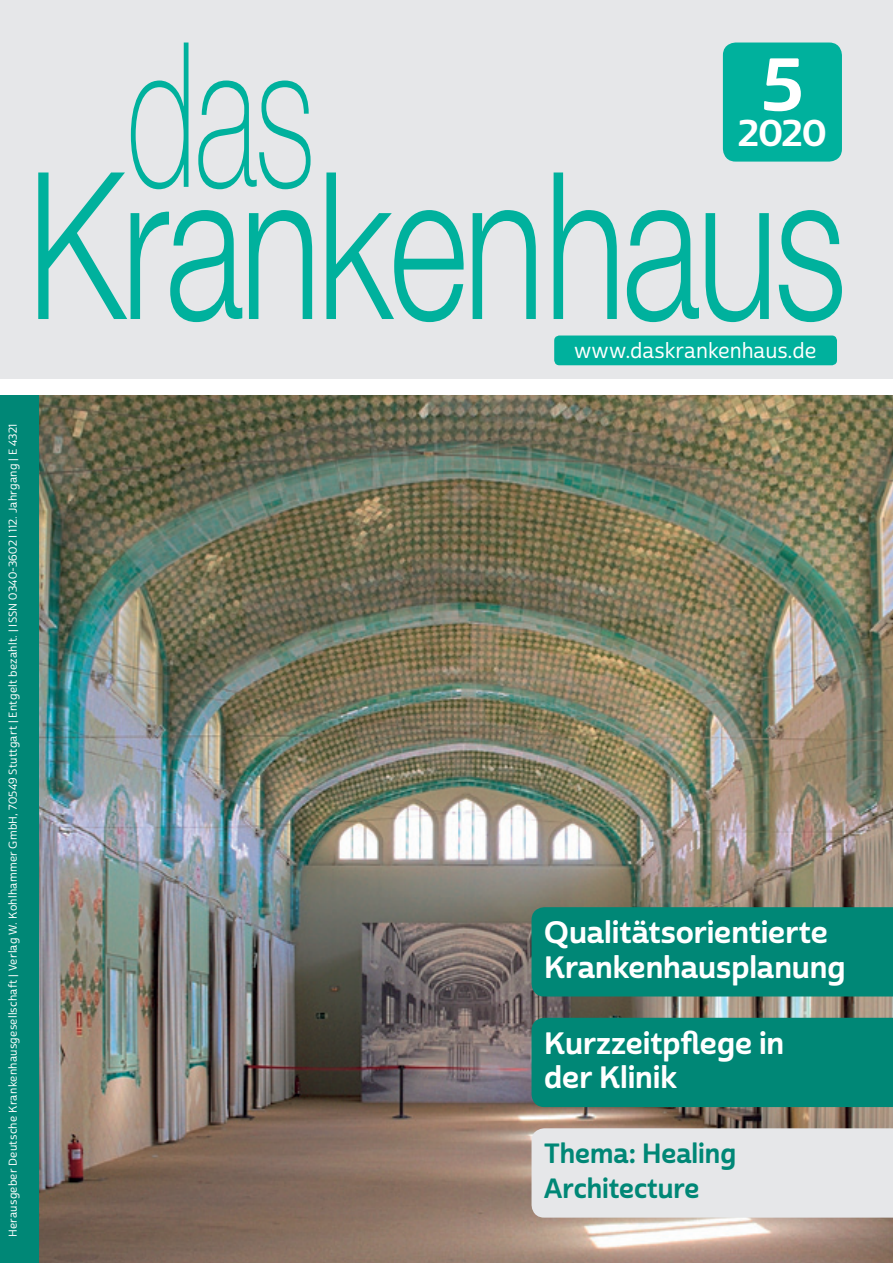
<style>
.page{position:relative;width:893px;height:1263px;background:#fff}
.page>*{position:absolute;margin:0;border:0;box-sizing:border-box;transform-origin:0 0}
.t1{font:72px "Cabrito Sans Nor Bol";color:#fff}
.t2{font:36px "Cabrito Sans Nor Bol";color:#fff}
.t3{font:30px/34.5px "Cabrito Sans Nor Bol";letter-spacing:-.005em;color:#fff}
.t4{font:27px/34.5px "Cabrito Sans Nor Bol";letter-spacing:-.005em;color:#008776}
.t5{font:21px "Cabrito Sans Nor Med";letter-spacing:-.005em;color:#fff}
.t6{font:11.1px "Cabrito Sans Nor Med";letter-spacing:.02em;color:#fff}
</style>
<div class="page">
<img style="left:38px;top:395px;width:855px;height:868px">
<div style="left:0;top:0;width:893px;height:378px;background:#e6e7e9"></div>
<svg style="left:326px;top:172px;width:138px;height:150px"></svg>
<svg style="left:473px;top:210px;width:63px;height:109px"></svg>
<svg style="left:554px;top:172px;width:63px;height:147px"></svg>
<svg style="left:627px;top:210px;width:72px;height:112px"></svg>
<svg style="left:706px;top:213px;width:63px;height:109px"></svg>
<svg style="left:779px;top:210px;width:63px;height:112px"></svg>
<svg style="left:38px;top:43px;width:274px;height:279px"></svg>
<div style="left:723px;top:43px;width:119px;height:119px;background:#00b19d;border-radius:13px"></div>
<div style="left:0;top:395px;width:38px;height:868px;background:#008776"></div>
<div style="left:554px;top:335px;width:283px;height:30px;background:#00b19d;border-radius:5px"></div>
<div style="left:531px;top:907px;width:362px;height:89px;background:#008776"></div>
<div style="left:531px;top:1018px;width:362px;height:89px;background:#008776"></div>
<div style="left:531px;top:1128px;width:362px;height:89px;background:#e6e7e9"></div>
<p class="t6" style="left:6px;top:1237px;width:815px;rotate:-90deg">Herausgeber Deutsche Krankenhausgesellschaft | Verlag W. Kohlhammer GmbH, 70549 Stuttgart | Entgelt bezahlt. | ISSN 0340-3602 I 112. Jahrgang | E 4321</p>
<h1 class="t1" style="left:762px;top:39px;width:43px">5</h1>
<h2 class="t2" style="left:738px;top:111px;width:90px">2020</h2>
<h3 class="t5" style="left:574px;top:338px;width:244px">www.daskrankenhaus.de</h3>
<h3 class="t3" style="left:544px;top:916px;width:303px">Qualitätsorientierte<br>Krankenhausplanung</h3>
<h3 class="t3" style="left:544px;top:1026px;width:241px">Kurzzeitpflege in der Klinik</h3>
<h3 class="t4" style="left:544px;top:1137px;width:193px">Thema: Healing<br>Architecture</h3>
</div>
